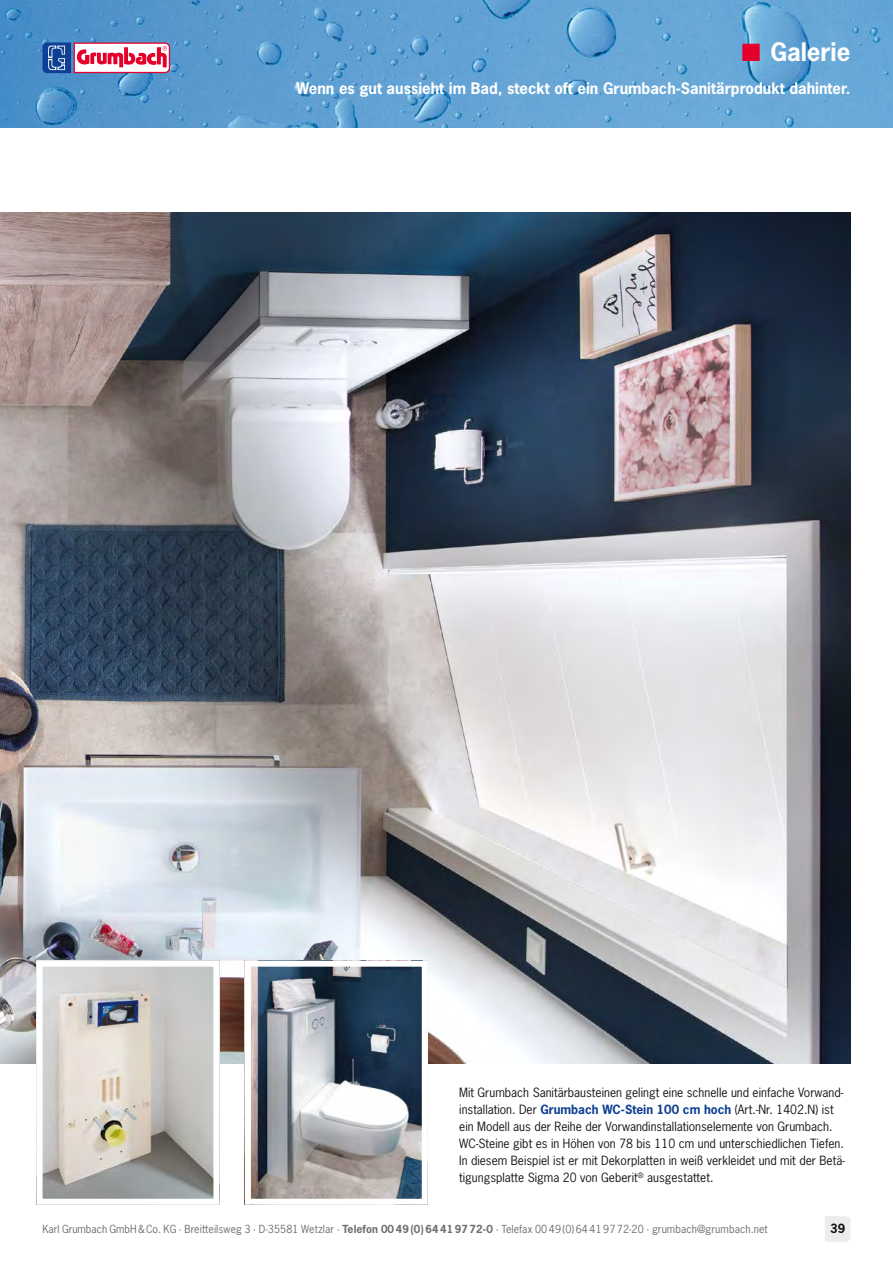
<style>
.page{position:relative;width:893px;height:1263px;background:#fff}
.page>*{position:absolute;margin:0;border:0;box-sizing:border-box;transform-origin:0 0}
.t1{font:700 24px "News Gothic Std";color:#fff}
.t2{font:700 15px "News Gothic Std";color:#fff}
.t3{font:12px/17px "News Gothic Std";color:#181716}
.t4{font:700 12px "News Gothic Std";color:#181716}
.t5{font:10.5px "News Gothic Std";letter-spacing:.01em;color:#6e6e6e}
.s1{font-weight:700;color:#0f3f93}
.s2{font-weight:700}
</style>
<div class="page">
<img style="left:0;top:0;width:893px;height:128px">
<svg style="left:43px;top:43px;width:127px;height:30px"></svg>
<svg style="left:825px;top:1216px;width:25px;height:26px"></svg>
<img style="left:0;top:213px;width:850px;height:850px">
<img style="left:44px;top:968px;width:168px;height:230px">
<div style="left:37px;top:961px;width:182px;height:244px;border:6px solid #fff"></div>
<img style="left:252px;top:968px;width:169px;height:230px">
<div style="left:245px;top:961px;width:183px;height:244px;border:6px solid #fff"></div>
<svg style="left:743px;top:44px;width:17px;height:17px"></svg>
<h1 class="t1" style="left:770px;top:36px;width:82px">Galerie</h1>
<p class="t2" style="left:296px;top:78px;width:555px">Wenn es gut aussieht im Bad, steckt oft ein Grumbach-Sanitärprodukt dahinter.</p>
<p class="t3" style="left:459px;top:1084px;width:387px">Mit Grumbach Sanitärbausteinen gelingt eine schnelle und einfache Vorwand&shy;installation. Der <span class="s1">Grumbach WC-Stein 100 cm hoch</span> (Art.-Nr. 1402.N) ist ein Modell aus der Reihe der Vorwandinstallationselemente von Grumbach.<br>WC-Steine gibt es in Höhen von 78 bis 110 cm und unterschiedlichen Tiefen.<br>In diesem Beispiel ist er mit Dekorplatten in weiß verkleidet und mit der Betä&shy;tigungsplatte Sigma 20 von Geberit<sup>®</sup> ausgestattet.</p>
<p class="t5" style="left:43px;top:1222px;width:727px">Karl Grumbach GmbH&amp;Co. KG · Breitteilsweg 3 · D-35581 Wetzlar · <span class="s2">Telefon 0049(0)64419772-0</span> · Telefax 00 49 (0) 64 41 9772-20 · grumbach@grumbach.net</p>
<p class="t4" style="left:830px;top:1221px;width:16px">39</p>
</div>
